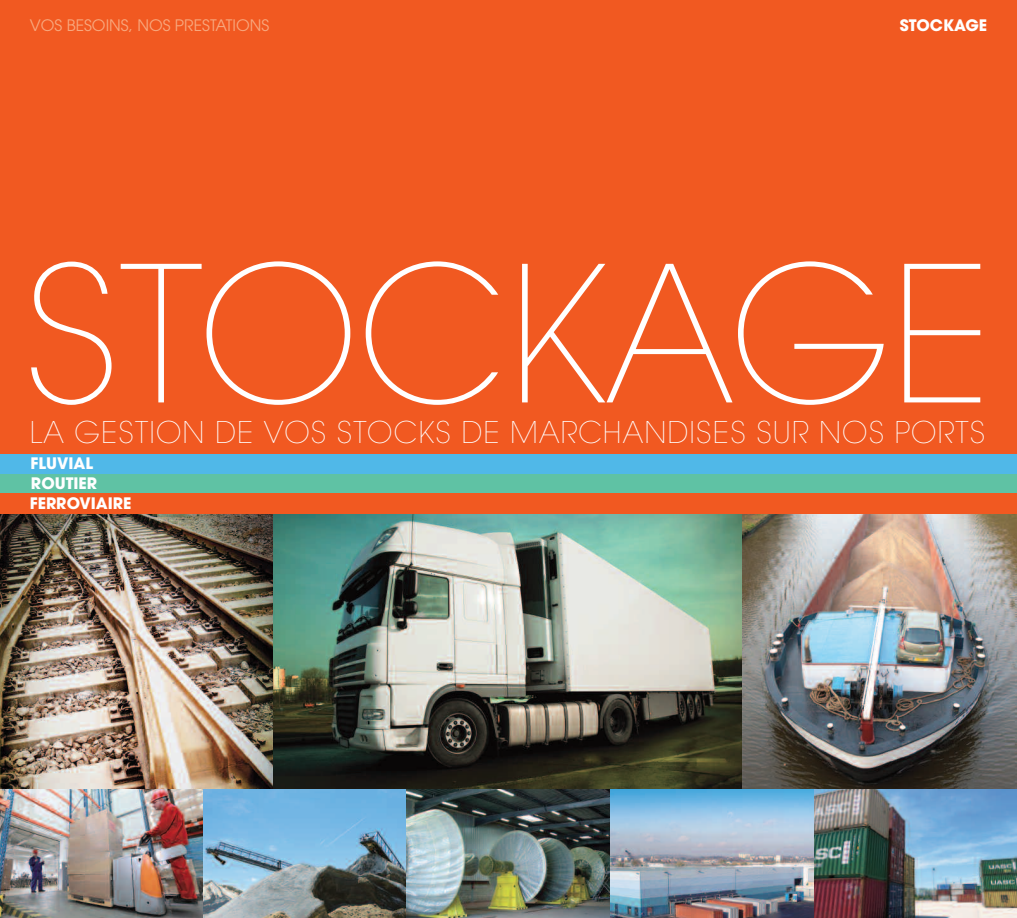
<style>
.page{position:relative;width:1017px;height:918px;background:#fff}
.page>*{position:absolute;margin:0;border:0;box-sizing:border-box;transform-origin:0 0}
.t1{font:200 187.25px "Avant Garde";color:#fff}
.t2{font:200 29.75px "Avant Garde";letter-spacing:.04em;color:#fff}
.t3{font:700 15.75px "Avant Garde";color:#fff}
.t4{font:15.75px "Avant Garde";color:#f8a87e}
</style>
<div class="page">
<img style="left:0;top:789px;width:1017px;height:129px">
<img style="left:273px;top:514px;width:469px;height:275px">
<img style="left:742px;top:514px;width:275px;height:275px">
<img style="left:0;top:514px;width:273px;height:275px">
<div style="left:0;top:0;width:1017px;height:471px;background:#f15921"></div>
<div style="left:0;top:454px;width:1017px;height:20px;background:#50b8e8"></div>
<div style="left:0;top:474px;width:1017px;height:20px;background:#5fc2a4"></div>
<div style="left:0;top:494px;width:1017px;height:20px;background:#f15921"></div>
<p class="t4" style="left:30px;top:20px;width:241px">VOS BESOINS, NOS PRESTATIONS</p>
<p class="t3" style="left:900px;top:20px;width:89px">STOCKAGE</p>
<h1 class="t1" style="left:23px;top:264px;width:971px">STOCKAGE</h1>
<p class="t2" style="left:30px;top:421px;width:957px">LA GESTION DE VOS STOCKS DE MARCHANDISES SUR NOS PORTS</p>
<p class="t3" style="left:31px;top:457px;width:64px">FLUVIAL</p>
<p class="t3" style="left:30px;top:498px;width:103px">FERROVIAIRE</p>
<p class="t3" style="left:31px;top:477px;width:68px">ROUTIER</p>
</div>
